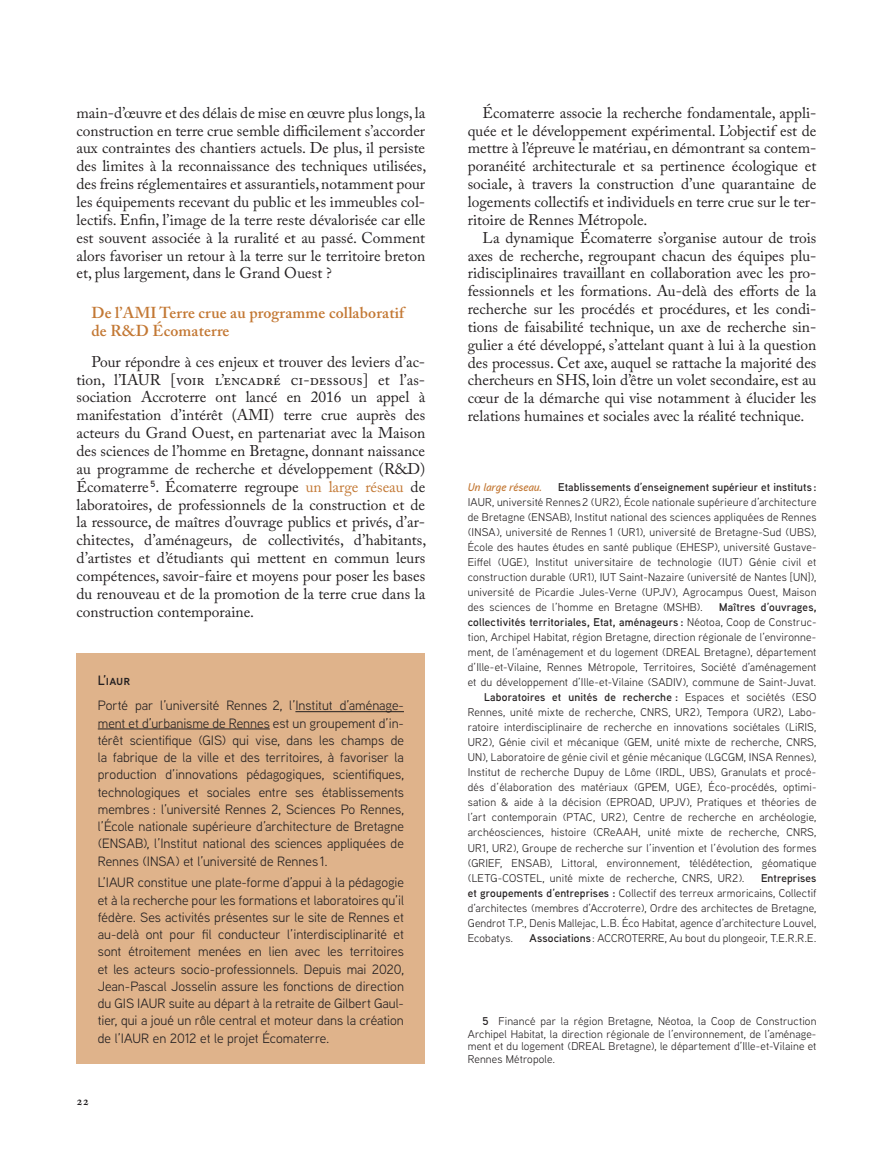
<style>
.page{position:relative;width:893px;height:1149px;background:#fff}
.page>*{position:absolute;margin:0;border:0;box-sizing:border-box;transform-origin:0 0}
.t1{font:600 15.75px/18px "Adobe Caslon Pro";letter-spacing:.01em;color:#c37834}
.t2{font:15.45px/17.9px "Adobe Caslon Pro";color:#231f20;text-align:justify}
.t3{font:13.5px/17.2px "Aaux Next";letter-spacing:-.005em;color:#231f20;text-align:justify}
.t4{font:600 13.5px "Aaux Next";color:#231f20}
.t5{font:600 12.75px "Adobe Caslon Pro";color:#231f20}
.t6{font:11.25px/15px "Aaux Next";letter-spacing:.015em;color:#231f20;text-align:justify}
.t7{font:600 11.25px "Aaux Next";letter-spacing:.015em;color:#231f20}
.t8{font:italic 600 11.25px "Aaux Next";letter-spacing:.005em;color:#c37834}
.s1{color:#c37834}
.s2{font-weight:400}
.s3{font-weight:600}
</style>
<div class="page">
<div style="left:77px;top:653px;width:348px;height:410px;background:#dfb38b"></div>
<hr style="left:295px;top:711px;width:109px;height:1px;background:#231f20">
<hr style="left:98px;top:728px;width:172px;height:1px;background:#231f20">
<p class="t2" style="left:77px;top:103px;width:351px">main-d’œuvre et des délais de mise en œuvre plus longs, la construction en terre crue semble difficilement s’accorder aux contraintes des chantiers actuels. De plus, il persiste des limites à la reconnaissance des techniques utilisées, des freins réglementaires et assurantiels, notamment pour les équipements recevant du public et les immeubles col&shy;lectifs. Enfin, l’image de la terre reste dévalorisée car elle est souvent associée à la ruralité et au passé. Comment alors favoriser un retour à la terre sur le territoire breton et, plus largement, dans le Grand Ouest ?</p>
<p class="t1" style="left:91px;top:303px;width:314px">De l’AMI Terre crue au programme collaboratif de R&amp;D Écomaterre</p>
<p class="t2" style="left:77px;top:352px;width:351px;text-indent:15px">Pour répondre à ces enjeux et trouver des leviers d’ac&shy;tion, l’IAUR [voir l’encadré ci-dessous] et l’as&shy;sociation Accroterre ont lancé en 2016 un appel à manifestation d’intérêt (AMI) terre crue auprès des acteurs du Grand Ouest, en partenariat avec la Maison des sciences de l’homme en Bretagne, donnant naissance au programme de recherche et développement (R&amp;D)<br>Écomaterre <sup>5</sup>. Écomaterre regroupe <span class="s1">un large réseau</span> de laboratoires, de professionnels de la construction et de la ressource, de maîtres d’ouvrage publics et privés, d’ar&shy;chitectes, d’aménageurs, de collectivités, d’habitants, d’artistes et d’étudiants qui mettent en commun leurs compétences, savoir-faire et moyens pour poser les bases du renouveau et de la promotion de la terre crue dans la construction contemporaine.</p>
<p class="t4" style="left:98px;top:670px;width:34px">L’iaur</p>
<p class="t3" style="left:98px;top:696px;width:308px">Porté par l’université Rennes 2, l’Institut d’aménage&shy;ment et d’urbanisme de Rennes est un groupement d’in&shy;térêt scientifique (GIS) qui vise, dans les champs de la fabrique de la ville et des territoires, à favoriser la production d’innovations pédagogiques, scientifiques, technologiques et sociales entre ses établissements membres : l’université Rennes 2, Sciences Po Rennes, l’École nationale supérieure d’architecture de Bretagne (ENSAB), l’Institut national des sciences appliquées de Rennes (INSA) et l’université de Rennes 1.</p>
<p class="t3" style="left:98px;top:873px;width:308px">L’IAUR constitue une plate-forme d’appui à la pédagogie et à la recherche pour les formations et laboratoires qu’il fédère. Ses activités présentes sur le site de Rennes et au-delà ont pour fil conducteur l’interdisciplinarité et sont étroitement menées en lien avec les territoires et les acteurs socio-professionnels. Depuis mai 2020, Jean-Pascal Josselin assure les fonctions de direction du GIS IAUR suite au départ à la retraite de Gilbert Gaul&shy;tier, qui a joué un rôle central et moteur dans la création de l’IAUR en 2012 et le projet Écomaterre.</p>
<p class="t5" style="left:77px;top:1092px;width:14px">22</p>
<p class="t2" style="left:468px;top:103px;width:350px;text-indent:15px">Écomaterre associe la recherche fondamentale, appli&shy;quée et le développement expérimental. L’objectif est de mettre à l’épreuve le matériau, en démontrant sa contem&shy;poranéité architecturale et sa pertinence écologique et sociale, à travers la construction d’une quarantaine de logements collectifs et individuels en terre crue sur le ter&shy;ritoire de Rennes Métropole.</p>
<p class="t2" style="left:468px;top:228px;width:350px;text-indent:15px">La dynamique Écomaterre s’organise autour de trois axes de recherche, regroupant chacun des équipes plu&shy;ridisciplinaires travaillant en collaboration avec les pro&shy;fessionnels et les formations. Au-delà des efforts de la recherche sur les procédés et procédures, et les condi&shy;tions de faisabilité technique, un axe de recherche sin&shy;gulier a été développé, s’attelant quant à lui à la question des processus. Cet axe, auquel se rattache la majorité des chercheurs en SHS, loin d’être un volet secondaire, est au cœur de la démarche qui vise notamment à élucider les relations humaines et sociales avec la réalité technique.</p>
<p class="t8" style="left:468px;top:479px;width:76px">Un large réseau.</p>
<p class="t7" style="left:558px;top:479px;width:260px">Etablissements d’enseignement supérieur et instituts :</p>
<p class="t6" style="left:468px;top:494px;width:350px">IAUR, université Rennes 2 (UR2), École nationale supérieure d’architecture de Bretagne (ENSAB), Institut national des sciences appliquées de Rennes (INSA), université de Rennes 1 (UR1), université de Bretagne-Sud (UBS), École des hautes études en santé publique (EHESP), université Gustave-Eiffel (UGE), Institut universitaire de technologie (IUT) Génie civil et construction durable (UR1), IUT Saint-Nazaire (université de Nantes [UN]), université de Picardie Jules-Verne (UPJV), Agrocampus Ouest, Maison des sciences de l’homme en Bretagne (MSHB).</p>
<p class="t7" style="left:719px;top:599px;width:99px">Maîtres d’ouvrages,</p>
<p class="t7" style="left:468px;top:614px;width:350px">collectivités territoriales, Etat, aménageurs : <span class="s2">Néotoa, Coop de Construc-</span></p>
<p class="t6" style="left:468px;top:629px;width:350px">tion, Archipel Habitat, région Bretagne, direction régionale de l’environne-</p>
<p class="t6" style="left:468px;top:644px;width:350px">ment, de l’aménagement et du logement (DREAL Bretagne), département</p>
<p class="t6" style="left:468px;top:659px;width:350px">d’Ille-et-Vilaine, Rennes Métropole, Territoires, Société d’aménagement</p>
<p class="t6" style="left:468px;top:674px;width:350px">et du développement d’Ille-et-Vilaine (SADIV), commune de Saint-Juvat.</p>
<p class="t7" style="left:484px;top:689px;width:334px">Laboratoires et unités de recherche : <span class="s2">Espaces et sociétés (ESO</span></p>
<p class="t6" style="left:468px;top:704px;width:350px">Rennes, unité mixte de recherche, CNRS, UR2), Tempora (UR2), Labo-</p>
<p class="t6" style="left:468px;top:719px;width:350px">ratoire interdisciplinaire de recherche en innovations sociétales (LiRIS,</p>
<p class="t6" style="left:468px;top:734px;width:350px">UR2), Génie civil et mécanique (GEM, unité mixte de recherche, CNRS,</p>
<p class="t6" style="left:468px;top:749px;width:350px">UN), Laboratoire de génie civil et génie mécanique (LGCGM, INSA Rennes),</p>
<p class="t6" style="left:468px;top:764px;width:350px">Institut de recherche Dupuy de Lôme (IRDL, UBS), Granulats et procé-</p>
<p class="t6" style="left:468px;top:779px;width:350px">dés d’élaboration des matériaux (GPEM, UGE), Éco-procédés, optimi-</p>
<p class="t6" style="left:468px;top:794px;width:350px">sation &amp; aide à la décision (EPROAD, UPJV), Pratiques et théories de</p>
<p class="t6" style="left:468px;top:809px;width:350px">l’art contemporain (PTAC, UR2), Centre de recherche en archéologie,</p>
<p class="t6" style="left:468px;top:824px;width:350px">archéosciences, histoire (CReAAH, unité mixte de recherche, CNRS,</p>
<p class="t6" style="left:468px;top:839px;width:350px">UR1, UR2), Groupe de recherche sur l’invention et l’évolution des formes</p>
<p class="t6" style="left:468px;top:854px;width:350px">(GRIEF, ENSAB), Littoral, environnement, télédétection, géomatique</p>
<p class="t6" style="left:468px;top:869px;width:278px">(LETG-COSTEL, unité mixte de recherche, CNRS, UR2).</p>
<p class="t6" style="left:468px;top:869px;width:350px;text-indent:293px"><span class="s3">Entreprises et groupements d’entreprises :</span> Collectif des terreux armoricains, Collectif d’architectes (membres d’Accroterre), Ordre des architectes de Bretagne, Gendrot T.P., Denis Mallejac, L.B. Éco Habitat, agence d’architecture Louvel, Ecobatys.</p>
<p class="t6" style="left:530px;top:929px;width:288px"><span class="s3">Associations</span> : ACCROTERRE, Au bout du plongeoir, T.E.R.R.E.</p>
<p class="t6" style="left:468px;top:1013px;width:350px;line-height:12.8px;text-indent:15px"><span class="s3">5</span> Financé par la région Bretagne, Néotoa, la Coop de Construction Archipel Habitat, la direction régionale de l’environnement, de l’aménage&shy;ment et du logement (DREAL Bretagne), le département d’Ille-et-Vilaine et Rennes Métropole.</p>
</div>
